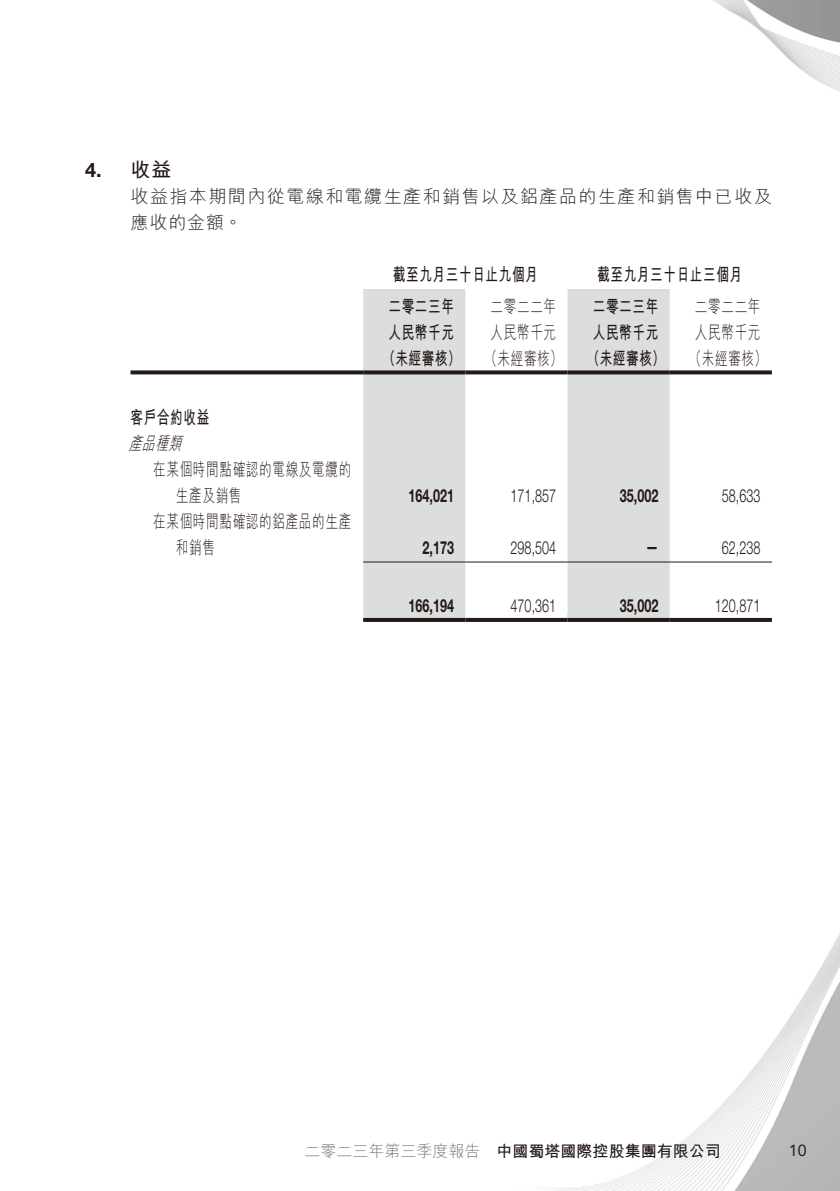
<style>
.page{position:relative;width:840px;height:1191px;background:#fff}
.page>*{position:absolute;margin:0;border:0;box-sizing:border-box;transform-origin:0 0}
.t1{font:700 20px "M Hei HK";color:#231916}
.t2{font:700 20px "Helvetica Neue LT Std";color:#231916}
.t3{font:300 18px/26px "M Hei HK";letter-spacing:.05em;color:#231916;scale:.7 1}
.t4{font:700 18px "M Hei HK";letter-spacing:.05em;color:#231916;scale:.7 1}
.t5{font:300 18px "Helvetica Neue LT Std";color:#231916;scale:.7 1}
.t6{font:300 18px/26px "M Hei HK";letter-spacing:.08em;color:#231916}
.t7{font:700 18px "Helvetica Neue LT Std";color:#231916;scale:.7 1}
.t8{font:italic 300 18px "M Hei HK";color:#231916;scale:.7 1}
.t9{font:700 16px "M Hei HK";color:#231916}
.t10{font:300 16px "M Hei HK";color:#727272}
.t11{font:16px "Avenir LT Std";color:#231916}
</style>
<div class="page">
<img style="left:130px;top:0;width:709px;height:1191px">
<svg style="left:363px;top:289px;width:306px;height:329px;fill:#dcdddd"></svg>
<svg style="left:567px;top:614px;width:102px;height:4px"></svg>
<svg style="left:130px;top:370px;width:233px;height:4px"></svg>
<svg style="left:363px;top:370px;width:102px;height:4px"></svg>
<svg style="left:465px;top:370px;width:102px;height:4px"></svg>
<svg style="left:567px;top:370px;width:102px;height:4px"></svg>
<svg style="left:669px;top:370px;width:102px;height:4px"></svg>
<hr style="left:363px;top:561px;width:102px;height:1px;background:#231916">
<hr style="left:465px;top:561px;width:102px;height:1px;background:#231916">
<hr style="left:567px;top:561px;width:102px;height:1px;background:#231916">
<hr style="left:669px;top:561px;width:102px;height:1px;background:#231916">
<hr style="left:363px;top:618px;width:102px;height:4px;background:#231916">
<svg style="left:465px;top:618px;width:102px;height:4px"></svg>
<hr style="left:567px;top:618px;width:102px;height:4px;background:#231916">
<svg style="left:669px;top:618px;width:102px;height:4px"></svg>
<p class="t2" style="left:85px;top:157px;width:18px">4.</p>
<p class="t1" style="left:130px;top:155px;width:42px">收益</p>
<p class="t6" style="left:130px;top:183px;width:642px">收益指本期間內從電線和電纜生產和銷售以及鋁產品的生產和銷售中已收及應收的金額。</p>
<p class="t4" style="left:597px;top:261px;width:209px">截至九月三十日止三個月</p>
<p class="t4" style="left:392px;top:261px;width:209px">截至九月三十日止九個月</p>
<p class="t4" style="left:130px;top:404px;width:114px">客戶合約收益</p>
<p class="t8" style="left:129px;top:434px;width:83px">產品種類</p>
<p class="t3" style="left:153px;top:456px;width:284px">在某個時間點確認的電線及電纜的</p>
<p class="t3" style="left:153px;top:482px;width:284px;text-indent:23px">生產及銷售<br>在某個時間點確認的鋁產品的生產</p>
<p class="t3" style="left:176px;top:534px;width:57px">和銷售</p>
<p class="t4" style="left:388px;top:293px;width:95px">二零二三年</p>
<p class="t3" style="left:490px;top:293px;width:95px">二零二二年</p>
<p class="t4" style="left:592px;top:293px;width:95px">二零二三年</p>
<p class="t3" style="left:694px;top:293px;width:95px">二零二二年</p>
<p class="t4" style="left:388px;top:319px;width:95px">人民幣千元</p>
<p class="t3" style="left:490px;top:319px;width:95px">人民幣千元</p>
<p class="t4" style="left:592px;top:319px;width:95px">人民幣千元</p>
<p class="t3" style="left:694px;top:319px;width:95px">人民幣千元</p>
<p class="t4" style="left:382px;top:345px;width:112px">（未經審核）</p>
<p class="t3" style="left:484px;top:345px;width:112px">（未經審核）</p>
<p class="t4" style="left:586px;top:345px;width:112px">（未經審核）</p>
<p class="t3" style="left:688px;top:345px;width:112px">（未經審核(</p>
<p class="t7" style="left:408px;top:484px;width:67px">164,021</p>
<p class="t5" style="left:510px;top:485px;width:67px">171,857</p>
<p class="t7" style="left:619px;top:484px;width:57px">35,002</p>
<p class="t5" style="left:721px;top:485px;width:57px">58,633</p>
<p class="t7" style="left:422px;top:536px;width:47px">2,173</p>
<p class="t5" style="left:510px;top:537px;width:67px">298,504</p>
<p class="t7" style="left:645px;top:535px;width:20px">—</p>
<p class="t5" style="left:721px;top:537px;width:57px">62,238</p>
<p class="t7" style="left:408px;top:594px;width:67px">166,194</p>
<p class="t5" style="left:510px;top:595px;width:67px">470,361</p>
<p class="t7" style="left:619px;top:594px;width:57px">35,002</p>
<p class="t5" style="left:714px;top:595px;width:67px">120,871</p>
<p class="t10" style="left:304px;top:1143px;width:177px">二零二三年第三季度報告</p>
<p class="t9" style="left:496px;top:1139px;width:225px">中國蜀塔國際控股集團有限公司</p>
<p class="t11" style="left:788px;top:1141px;width:19px">10</p>
</div>
